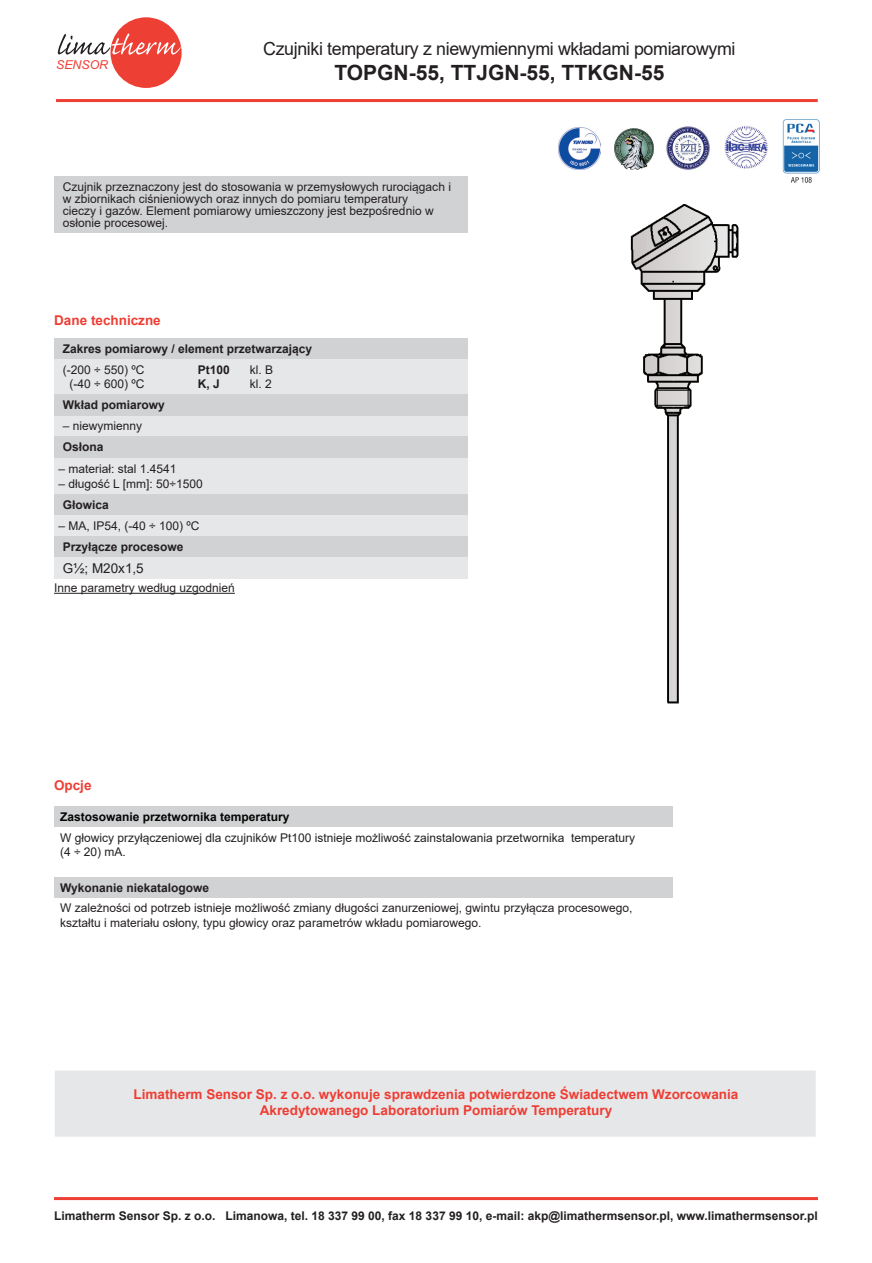
<style>
.page{position:relative;width:872px;height:1263px;background:#fff}
.page>*{position:absolute;margin:0;border:0;box-sizing:border-box;transform-origin:0 0}
.t1{font:700 21px "Arial";color:#231f20}
.t2{font:18px "Arial";letter-spacing:-.02em;color:#231f20}
.t3{font:700 13.5px/16.2px "Arial";color:#ee3e34;text-align:center}
.t4{font:13.5px "Arial";color:#231f20}
.t5{font:italic 12.3px "Arial";color:#ee3f34}
.t6{font:12px/12px "Arial";color:#231f20}
.t7{font:700 12px "Arial";color:#231f20}
.t8{font:700 12px "Arial";color:#040503}
</style>
<div class="page">
<hr style="left:54px;top:1197px;width:764px;height:3px;background:#ee3f34">
<div style="left:110px;top:17px;width:72px;height:71px;background:#ee3f34;border-radius:50%"></div>
<svg style="left:58px;top:34px;width:123px;height:21px"></svg>
<hr style="left:56px;top:99px;width:761px;height:3px;background:#ee3f34">
<img style="left:667px;top:127px;width:43px;height:43px">
<img style="left:558px;top:128px;width:43px;height:42px">
<img style="left:614px;top:129px;width:39px;height:41px">
<div style="left:54px;top:338px;width:414px;height:21px;background:#d1d2d4"></div>
<div style="left:54px;top:359px;width:414px;height:35px;background:#e6e7e9"></div>
<div style="left:54px;top:394px;width:414px;height:22px;background:#d1d2d4"></div>
<div style="left:54px;top:416px;width:414px;height:20px;background:#e6e7e9"></div>
<div style="left:54px;top:436px;width:414px;height:22px;background:#d1d2d4"></div>
<div style="left:54px;top:458px;width:414px;height:36px;background:#e6e7e9"></div>
<div style="left:54px;top:494px;width:414px;height:21px;background:#d1d2d4"></div>
<div style="left:54px;top:515px;width:414px;height:21px;background:#e6e7e9"></div>
<div style="left:54px;top:536px;width:414px;height:21px;background:#d1d2d4"></div>
<div style="left:54px;top:557px;width:414px;height:22px;background:#e6e7e9"></div>
<div style="left:54px;top:806px;width:619px;height:21px;background:#d1d2d4"></div>
<div style="left:54px;top:877px;width:619px;height:20px;background:#d1d2d4"></div>
<hr style="left:54px;top:593px;width:181px;height:1px;background:#231f20">
<div style="left:53px;top:1069px;width:764px;height:69px;background:#e6e7e9;border:2px solid #fff"></div>
<div style="left:54px;top:176px;width:414px;height:57px;background:#d1d2d4"></div>
<img style="left:782px;top:119px;width:38px;height:64px">
<img style="left:724px;top:126px;width:44px;height:43px">
<img style="left:630px;top:204px;width:109px;height:500px">
<p class="t5" style="left:56px;top:56px;width:54px">SENSOR</p>
<h2 class="t2" style="left:263px;top:36px;width:474px">Czujniki temperatury z niewymiennymi wkładami pomiarowymi</h2>
<h1 class="t1" style="left:334px;top:58px;width:331px">TOPGN-55, TTJGN-55, TTKGN-55</h1>
<p class="t6" style="left:63px;top:180px;width:390px">Czujnik przeznaczony jest do stosowania w przemysłowych rurociągach i w zbiornikach ciśnieniowych oraz innych do pomiaru temperatury<br>cieczy i gazów. Element pomiarowy umieszczony jest bezpośrednio w osłonie procesowej.</p>
<p class="t3" style="left:54px;top:312px;width:108px">Dane techniczne</p>
<p class="t7" style="left:63px;top:340px;width:251px">Zakres pomiarowy / element przetwarzający</p>
<p class="t6" style="left:63px;top:364px;width:83px">(-200 ÷ 550) ºC</p>
<p class="t7" style="left:198px;top:361px;width:34px">Pt100</p>
<p class="t6" style="left:250px;top:364px;width:25px">kl. B</p>
<p class="t6" style="left:69px;top:378px;width:76px">(-40 ÷ 600) ºC</p>
<p class="t7" style="left:198px;top:376px;width:24px">K, J</p>
<p class="t6" style="left:250px;top:378px;width:24px">kl. 2</p>
<p class="t7" style="left:63px;top:396px;width:104px">Wkład pomiarowy</p>
<p class="t6" style="left:63px;top:420px;width:81px">– niewymienny</p>
<p class="t7" style="left:63px;top:438px;width:42px">Osłona</p>
<p class="t6" style="left:58px;top:463px;width:120px">– materiał: stal 1.4541</p>
<p class="t6" style="left:58px;top:478px;width:146px">– długość L [mm]: 50÷1500</p>
<p class="t7" style="left:63px;top:496px;width:48px">Głowica</p>
<p class="t6" style="left:58px;top:520px;width:143px">– MA, IP54, (-40 ÷ 100) ºC</p>
<p class="t7" style="left:63px;top:538px;width:122px">Przyłącze procesowe</p>
<p class="t4" style="left:63px;top:559px;width:83px">G½; M20x1,5</p>
<p class="t6" style="left:54px;top:582px;width:182px">Inne parametry według uzgodnień</p>
<p class="t3" style="left:54px;top:777px;width:39px">Opcje</p>
<p class="t8" style="left:60px;top:808px;width:231px">Zastosowanie przetwornika temperatury</p>
<p class="t6" style="left:60px;top:830px;width:576px;line-height:14.4px">W głowicy przyłączeniowej dla czujników Pt100 istnieje możliwość zainstalowania przetwornika temperatury (4 ÷ 20) mA.</p>
<p class="t7" style="left:60px;top:879px;width:151px">Wykonanie niekatalogowe</p>
<p class="t6" style="left:60px;top:901px;width:574px;line-height:14.4px">W zależności od potrzeb istnieje możliwość zmiany długości zanurzeniowej, gwintu przyłącza procesowego, kształtu i materiału osłony, typu głowicy oraz parametrów wkładu pomiarowego.</p>
<p class="t3" style="left:134px;top:1086px;width:606px">Limatherm Sensor Sp. z o.o. wykonuje sprawdzenia potwierdzone Świadectwem Wzorcowania<br>Akredytowanego Laboratorium Pomiarów Temperatury</p>
<p class="t7" style="left:54px;top:1207px;width:765px">Limatherm Sensor Sp. z o.o. Limanowa, tel. 18 337 99 00, fax 18 337 99 10, e-mail: akp@limathermsensor.pl, www.limathermsensor.pl</p>
</div>
